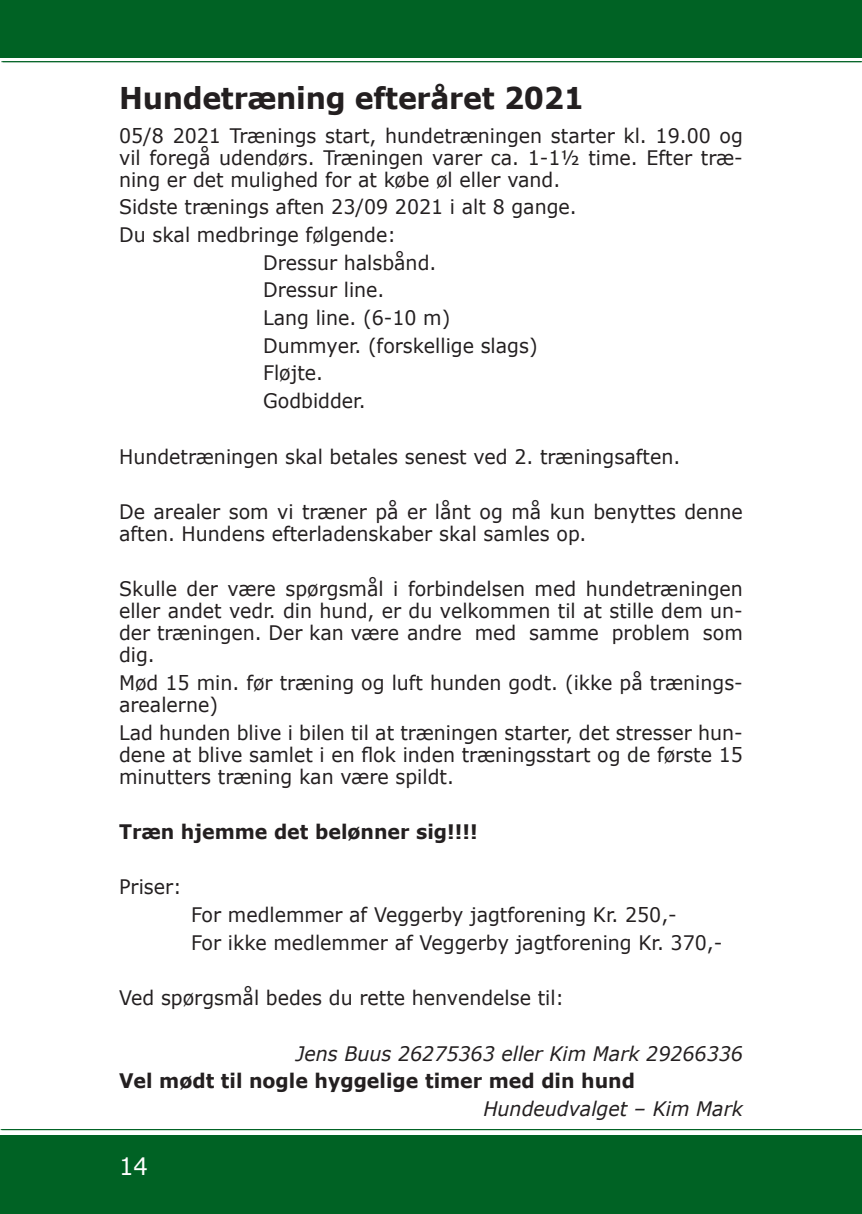
<style>
.page{position:relative;width:862px;height:1214px;background:#fff}
.page>*{position:absolute;margin:0;border:0;box-sizing:border-box;transform-origin:0 0}
.Overskrift{font:700 30px "Verdana";letter-spacing:-.01em;color:#231f20;scale:.95 1}
.Sidetal{font:24px "Verdana";color:#fff;scale:.95 1}
.Brødtekst{font:20px/22px "Verdana";color:#231f20;text-align:justify;scale:.95 1}
.Brødtekst-2{font:700 20px "Verdana";color:#231f20;scale:.95 1}
.Underskrift{font:italic 20px "Verdana";color:#231f20;scale:.95 1}
</style>
<div class="page">
<hr style="left:2px;top:1129px;width:860px;height:1px;background:#006224">
<hr style="left:3px;top:61px;width:859px;height:1px;background:#006224">
<div style="left:0;top:0;width:860px;height:57px;background:#006224"></div>
<div style="left:0;top:1134px;width:861px;height:79px;background:#006224"></div>
<hr style="left:1px;top:1129px;width:859px;height:1px;background:#006224">
<hr style="left:1px;top:61px;width:860px;height:1px;background:#006224">
<p class="Overskrift" style="left:119px;top:77px;width:491px">Hundetræning efteråret 2021</p>
<p class="Brødtekst" style="left:119px;top:124px;width:658px">05/8 2021 Trænings start, hundetræningen starter kl. 19.00 og vil foregå udendørs. Træningen varer ca. 1-1½ time. Efter træ&shy;ning er det mulighed for at købe øl eller vand.</p>
<p class="Brødtekst" style="left:119px;top:196px;width:483px">Sidste trænings aften 23/09 2021 i alt 8 gange.</p>
<p class="Brødtekst" style="left:119px;top:223px;width:293px">Du skal medbringe følgende:</p>
<p class="Brødtekst" style="left:263px;top:251px;width:184px">Dressur halsbånd.</p>
<p class="Brødtekst" style="left:263px;top:279px;width:129px">Dressur line.</p>
<p class="Brødtekst" style="left:263px;top:306px;width:199px">Lang line. (6-10 m)</p>
<p class="Brødtekst" style="left:263px;top:334px;width:290px">Dummyer. (forskellige slags)</p>
<p class="Brødtekst" style="left:263px;top:362px;width:65px">Fløjte.</p>
<p class="Brødtekst" style="left:263px;top:389px;width:109px">Godbidder.</p>
<p class="Brødtekst" style="left:119px;top:445px;width:592px">Hundetræningen skal betales senest ved 2. træningsaften.</p>
<p class="Brødtekst" style="left:119px;top:500px;width:658px">De arealer som vi træner på er lånt og må kun benyttes denne aften. Hundens efterladenskaber skal samles op.</p>
<p class="Brødtekst" style="left:119px;top:577px;width:658px">Skulle der være spørgsmål i forbindelsen med hundetræningen eller andet vedr. din hund, er du velkommen til at stille dem un&shy;der træningen. Der kan være andre med samme problem som dig.</p>
<p class="Brødtekst" style="left:119px;top:671px;width:658px">Mød 15 min. før træning og luft hunden godt. (ikke på trænings&shy;arealerne)</p>
<p class="Brødtekst" style="left:119px;top:721px;width:658px">Lad hunden blive i bilen til at træningen starter, det stresser hun&shy;dene at blive samlet i en flok inden træningsstart og de første 15 minutters træning kan være spildt.</p>
<p class="Brødtekst-2" style="left:119px;top:817px;width:379px">Træn hjemme det belønner sig!!!!</p>
<p class="Brødtekst" style="left:119px;top:875px;width:68px">Priser:</p>
<p class="Brødtekst" style="left:191px;top:903px;width:513px">For medlemmer af Veggerby jagtforening Kr. 250,-</p>
<p class="Brødtekst" style="left:191px;top:931px;width:561px">For ikke medlemmer af Veggerby jagtforening Kr. 370,-</p>
<p class="Brødtekst" style="left:119px;top:986px;width:470px">Ved spørgsmål bedes du rette henvendelse til:</p>
<p class="Underskrift" style="left:296px;top:1039px;width:472px">Jens Buus 26275363 eller Kim Mark 29266336</p>
<p class="Brødtekst-2" style="left:119px;top:1066px;width:544px">Vel mødt til nogle hyggelige timer med din hund</p>
<p class="Underskrift" style="left:483px;top:1094px;width:275px">Hundeudvalget – Kim Mark</p>
<p class="Sidetal" style="left:119px;top:1149px;width:32px">1 46</p>
</div>
